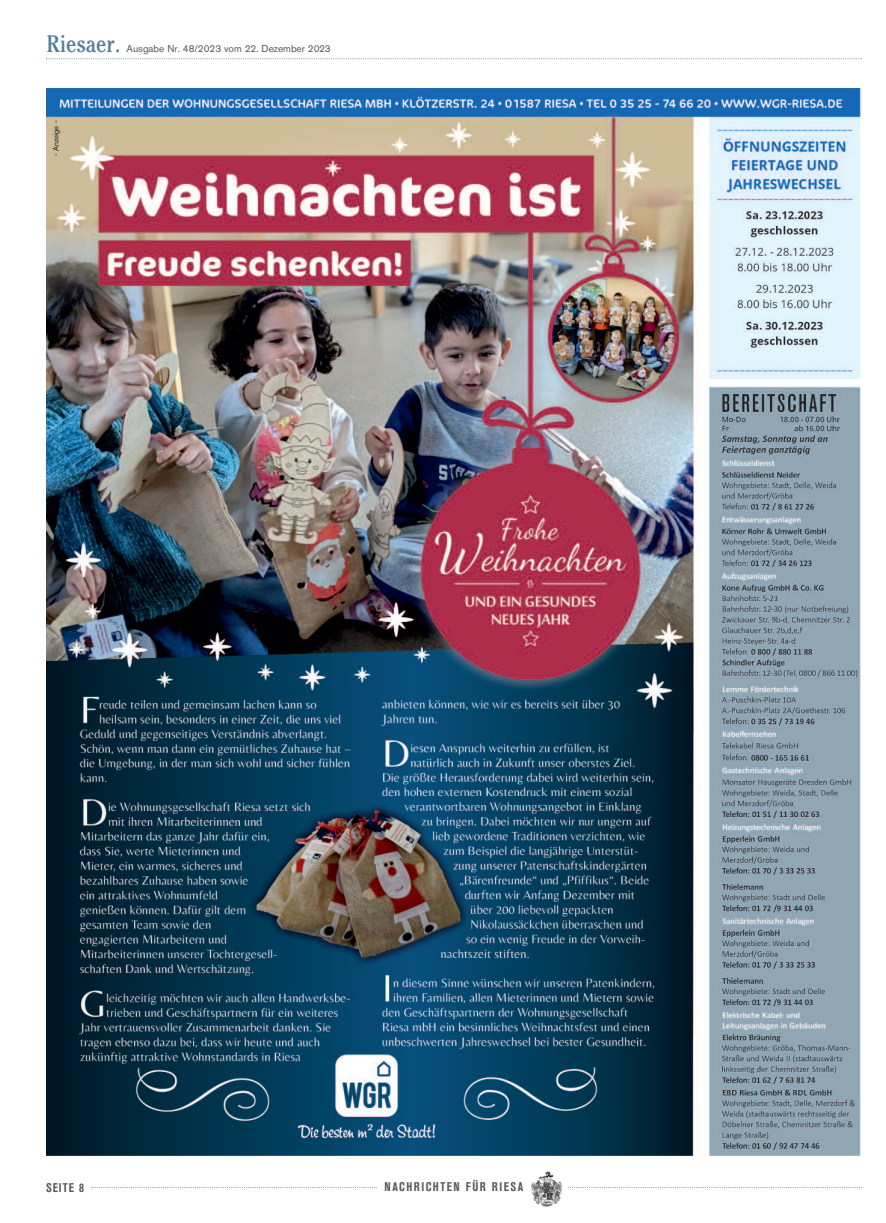
<style>
.page{position:relative;width:886px;height:1223px;background:#fff}
.page>*{position:absolute;margin:0;border:0;box-sizing:border-box;transform-origin:0 0}
.t1{font:25px "Cheltenham EFOP Book Con";color:#517d99}
.t2{font:700 condensed 12.5px "Akzidenz Grotesk Std";letter-spacing:.12em;color:#57585a}
.t3{font:10px "Akzidenz Grotesk Std";color:#57585a}
.t4{font:7.5px "Akzidenz Grotesk Std";color:#231f20}
</style>
<div class="page">
<svg style="left:46px;top:58px;width:816px;height:1px"></svg>
<svg style="left:92px;top:1187px;width:285px;height:1px"></svg>
<svg style="left:568px;top:1187px;width:294px;height:1px"></svg>
<img style="left:531px;top:1171px;width:31px;height:35px">
<img style="left:46px;top:89px;width:815px;height:1066px">
<h1 class="t1" style="left:47px;top:36px;width:76px">Riesaer.</h1>
<p class="t3" style="left:127px;top:43px;width:206px">Ausgabe Nr. 48/2023 vom 22. Dezember 2023</p>
<p class="t4" style="left:52px;top:156px;width:37px;rotate:-90deg">- Anzeige -</p>
<p class="t2" style="left:46px;top:1180px;width:39px">SEITE 8</p>
<p class="t2" style="left:385px;top:1179px;width:140px">NACHRICHTEN FÜR RIESA</p>
</div>
